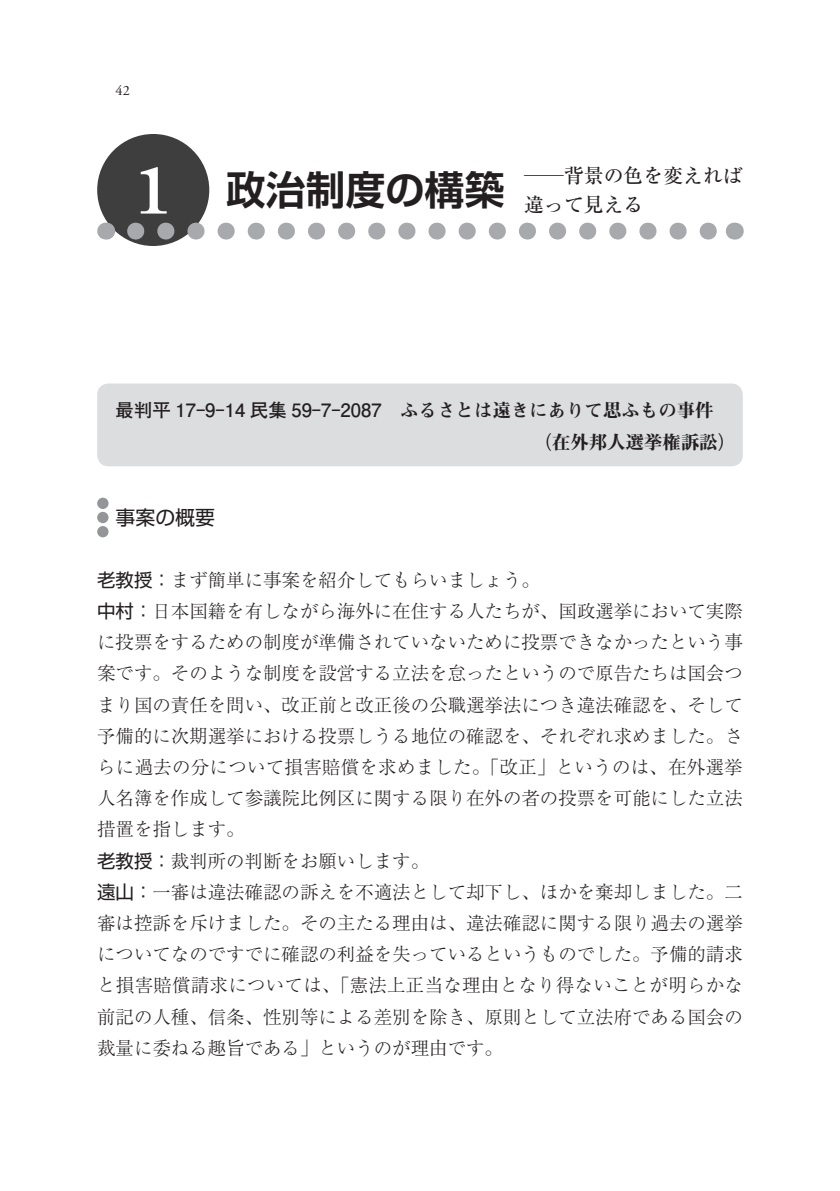
<style>
.page{position:relative;width:840px;height:1191px;background:#fff}
.page>*{position:absolute;margin:0;border:0;box-sizing:border-box;transform-origin:0 0}
.t1{font:700 65.2px "Century OSMT";color:#fff}
.t2{font:700 39.6px "Shin Go Pr 6 N De";color:#231f20}
.t3{font:500 19.8px/29.8px "Ryumin Pr 6 N";color:#231f20;scale:2 1}
.t4{font:19.8px "Shin Go Pr 6 N";color:#231f20}
.t5{font:300 18.4px/31.2px "Ryumin Pr 6 N";color:#231f20}
.t6{font:700 18.4px "Futo Go B101 Pr 6 N";color:#231f20}
.t7{font:18.4px "Midashi Min Pr 6 N MA31";color:#231f20}
.t8{font:14.2px "Adobe Garamond Pro";color:#231f20}
.s1{font-family:"Midashi Min Pr 6 N MA31";font-weight:400}
.s2{font-family:"Shin Go Pr 6 N";font-weight:400}
</style>
<div class="page">
<div style="left:97px;top:383px;width:645px;height:83px;background:#dcdddf;border-radius:11px"></div>
<div style="left:97px;top:497px;width:11px;height:12px;background:#939598;border-radius:50%"></div>
<div style="left:97px;top:512px;width:11px;height:11px;background:#939598;border-radius:50%"></div>
<div style="left:97px;top:526px;width:11px;height:11px;background:#939598;border-radius:50%"></div>
<div style="left:97px;top:134px;width:112px;height:112px;background:#3e3e3f;border-radius:50%"></div>
<svg style="left:135px;top:223px;width:582px;height:17px"></svg>
<svg style="left:106px;top:223px;width:1px;height:17px"></svg>
<svg style="left:733px;top:223px;width:1px;height:17px"></svg>
<p class="t8" style="left:116px;top:82px;width:16px">42</p>
<h1 class="t1" style="left:133px;top:150px;width:41px">1</h1>
<p class="t3" style="left:524px;top:159px;width:111px">─背景の色を変えれば違って見える</p>
<h2 class="t2" style="left:226px;top:157px;width:279px">政治制度の構築</h2>
<p class="t6" style="left:116px;top:396px;width:599px">最判平 17-9-14 民集 59-7-2087<span class="s1">　ふるさとは遠きにありて思ふもの事件</span></p>
<p class="t7" style="left:533px;top:427px;width:204px">（在外邦人選挙権訴訟）</p>
<p class="t4" style="left:116px;top:501px;width:101px">事案の概要</p>
<p class="t5" style="left:97px;top:563px;width:647px"><span class="s2">老教授：</span>まず簡単に事案を紹介してもらいましょう。<br><span class="s2">中村：</span>日本国籍を有しながら海外に在住する人たちが、国政選挙において実際に投票をするための制度が準備されていないために投票できなかったという事案です。そのような制度を設営する立法を怠ったというので原告たちは国会つまり国の責任を問い、改正前と改正後の公職選挙法につき違法確認を、そして予備的に次期選挙における投票しうる地位の確認を、それぞれ求めました。さらに過去の分について損害賠償を求めました。「改正」というのは、在外選挙人名簿を作成して参議院比例区に関する限り在外の者の投票を可能にした立法措置を指します。<br><span class="s2">老教授：</span>裁判所の判断をお願いします。<br><span class="s2">遠山：</span>一審は違法確認の訴えを不適法として却下し、ほかを棄却しました。二審は控訴を斥けました。その主たる理由は、違法確認に関する限り過去の選挙についてなのですでに確認の利益を失っているというものでした。予備的請求と損害賠償請求については、「憲法上正当な理由となり得ないことが明らかな前記の人種、信条、性別等による差別を除き、原則として立法府である国会の裁量に委ねる趣旨である」というのが理由です。</p>
</div>
